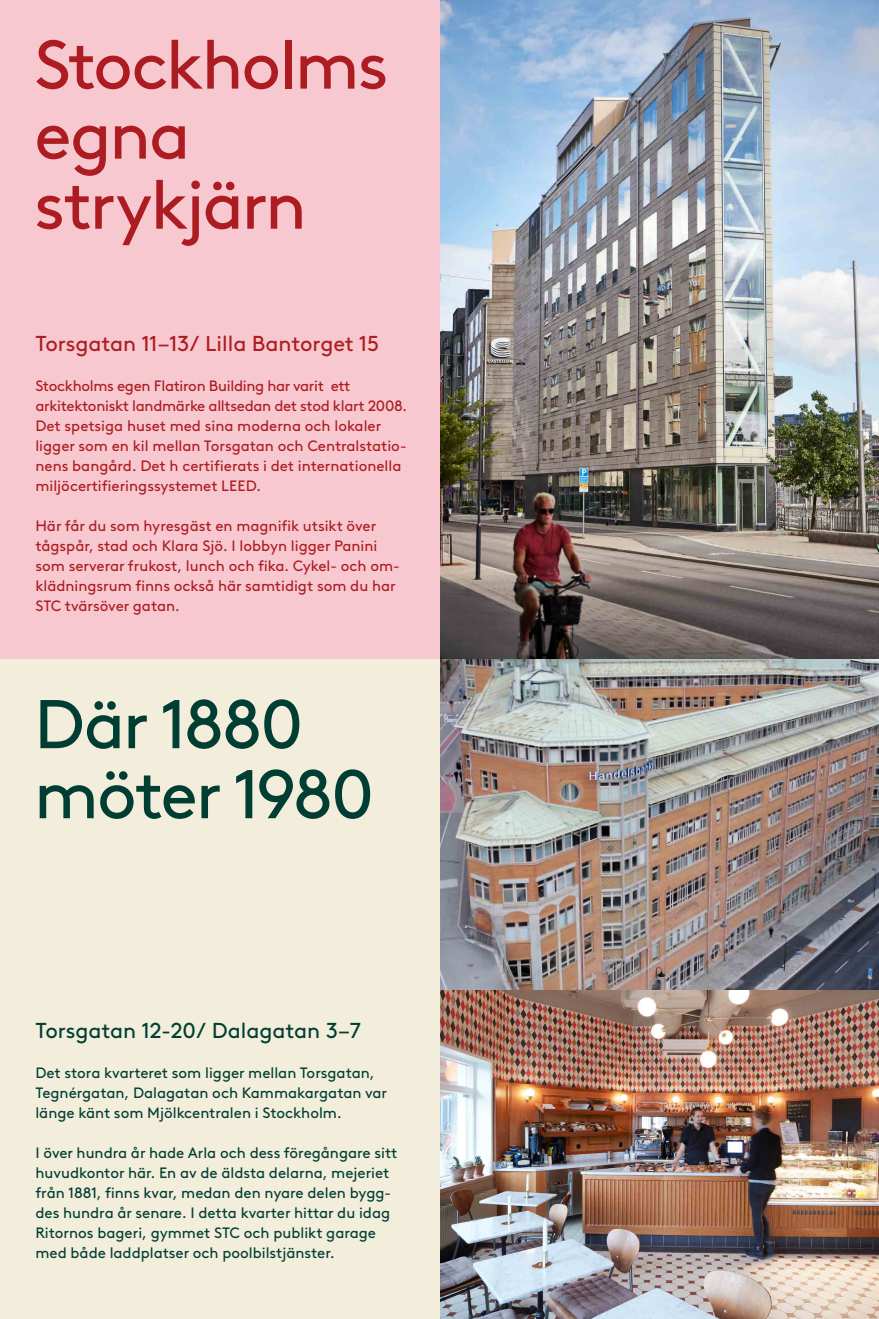
<style>
.page{position:relative;width:879px;height:1319px;background:#fff}
.page>*{position:absolute;margin:0;border:0;box-sizing:border-box;transform-origin:0 0}
.t1{font:68.75px/70px "Brown LL";letter-spacing:-.03em;color:#ac1c20}
.t2{font:68.75px/70px "Brown LL";letter-spacing:-.03em;color:#003e33}
.t3{font:21.62px "Brown LL";color:#ac1c20}
.t4{font:21.62px "Brown LL";color:#003e33}
.t5{font:15px/20px "Brown LL";color:#ac1c20}
.t6{font:15px/20px "Brown LL";color:#003e33}
</style>
<div class="page">
<img style="left:439px;top:989px;width:440px;height:329px">
<img style="left:439px;top:0;width:440px;height:659px">
<img style="left:439px;top:659px;width:440px;height:330px">
<div style="left:0;top:0;width:439px;height:664px;background:#f8c8d0"></div>
<div style="left:0;top:659px;width:439px;height:659px;background:#f3eddb"></div>
<h1 class="t1" style="left:34px;top:25px;width:356px">Stockholms egna strykjärn</h1>
<h2 class="t3" style="left:35px;top:327px;width:345px">Torsgatan 11–13/ Lilla Bantorget 15</h2>
<p class="t5" style="left:35px;top:374px;width:373px">Stockholms egen Flatiron Building har varit ett arkitektoniskt landmärke alltsedan det stod klart 2008.<br>Det spetsiga huset med sina moderna och lokaler ligger som en kil mellan Torsgatan och Centralstatio&shy;nens bangård. Det h certifierats i det internationella miljöcertifieringssystemet LEED.</p>
<p class="t5" style="left:35px;top:514px;width:366px">Här får du som hyresgäst en magnifik utsikt över tågspår, stad och Klara Sjö. I lobbyn ligger Panini som serverar frukost, lunch och fika. Cykel- och om&shy;klädningsrum finns också här samtidigt som du har STC tvärsöver gatan.</p>
<h1 class="t2" style="left:34px;top:684px;width:341px">Där 1880 möter 1980</h1>
<h2 class="t4" style="left:35px;top:1014px;width:327px">Torsgatan 12-20/ Dalagatan 3–7</h2>
<p class="t6" style="left:35px;top:1061px;width:353px">Det stora kvarteret som ligger mellan Torsgatan,<br>Tegnérgatan, Dalagatan och Kammakargatan var länge känt som Mjölkcentralen i Stockholm.</p>
<p class="t6" style="left:35px;top:1141px;width:363px">I över hundra år hade Arla och dess föregångare sitt huvudkontor här. En av de äldsta delarna, mejeriet från 1881, finns kvar, medan den nyare delen bygg&shy;des hundra år senare. I detta kvarter hittar du idag Ritornos bageri, gymmet STC och publikt garage med både laddplatser och poolbilstjänster.</p>
</div>
